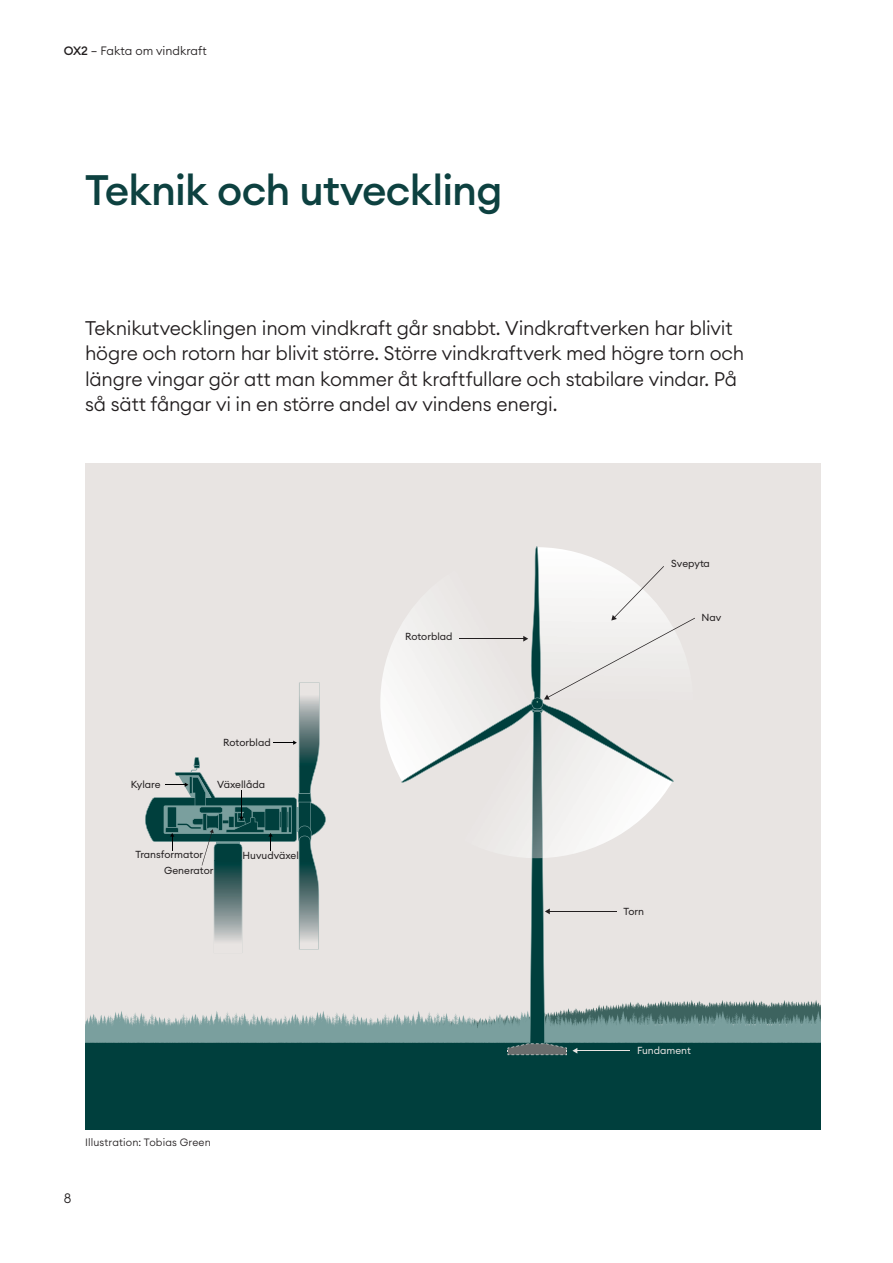
<style>
.page{position:relative;width:893px;height:1263px;background:#fff}
.page>*{position:absolute;margin:0;border:0;box-sizing:border-box;transform-origin:0 0}
.t1{font:500 42px "Euclid Circular A";letter-spacing:-.02em;color:#0d4140}
.t2{font:300 19.5px/25.5px "Euclid Circular A";letter-spacing:-.01em;color:#231f20}
.t3{font:300 13.5px "Euclid Circular A";color:#231f20}
.t4{font:300 12px "Euclid Circular A";color:#231f20}
.t5{font:300 10.5px "Euclid Circular A";letter-spacing:.015em;color:#231f20}
.t6{font:10.05px/16.2px "Euclid Circular A";color:#231f20}
.t7{font:10.05px "Euclid Circular A";color:#e8e4e2}
.s1{font-weight:500}
</style>
<div class="page">
<div style="left:85px;top:463px;width:736px;height:666px;background:#e8e4e2"></div>
<div style="left:85px;top:1077px;width:736px;height:52px;background:#003f3d"></div>
<svg style="left:85px;top:546px;width:736px;height:531px"></svg>
<p class="t4" style="left:64px;top:43px;width:144px"><span class="s1">OX2</span> – Fakta om vindkraft</p>
<h1 class="t1" style="left:85px;top:163px;width:419px">Teknik och utveckling</h1>
<p class="t2" style="left:85px;top:315px;width:661px">Teknikutvecklingen inom vindkraft går snabbt. Vindkraftverken har blivit högre och rotorn har blivit större. Större vindkraftverk med högre torn och längre vingar gör att man kommer åt kraftfullare och stabilare vindar. På så sätt fångar vi in en större andel av vindens energi.</p>
<p class="t6" style="left:671px;top:556px;width:40px">Svepyta</p>
<p class="t6" style="left:223px;top:734px;width:49px">Rotorblad</p>
<p class="t6" style="left:131px;top:776px;width:31px">Kylare</p>
<p class="t6" style="left:217px;top:776px;width:49px">Växellåda</p>
<p class="t6" style="left:164px;top:846px;width:51px;text-indent:-29px">Transformator<br>Generator</p>
<p class="t6" style="left:243px;top:847px;width:58px">Huvudväxel</p>
<p class="t5" style="left:85px;top:1135px;width:127px">Illustration: Tobias Green</p>
<p class="t3" style="left:64px;top:1189px;width:9px">8</p>
<p class="t6" style="left:405px;top:628px;width:49px">Rotorblad</p>
<p class="t6" style="left:702px;top:609px;width:21px">Nav</p>
<p class="t6" style="left:624px;top:903px;width:22px">Torn</p>
<p class="t7" style="left:637px;top:1044px;width:55px">Fundament</p>
</div>
